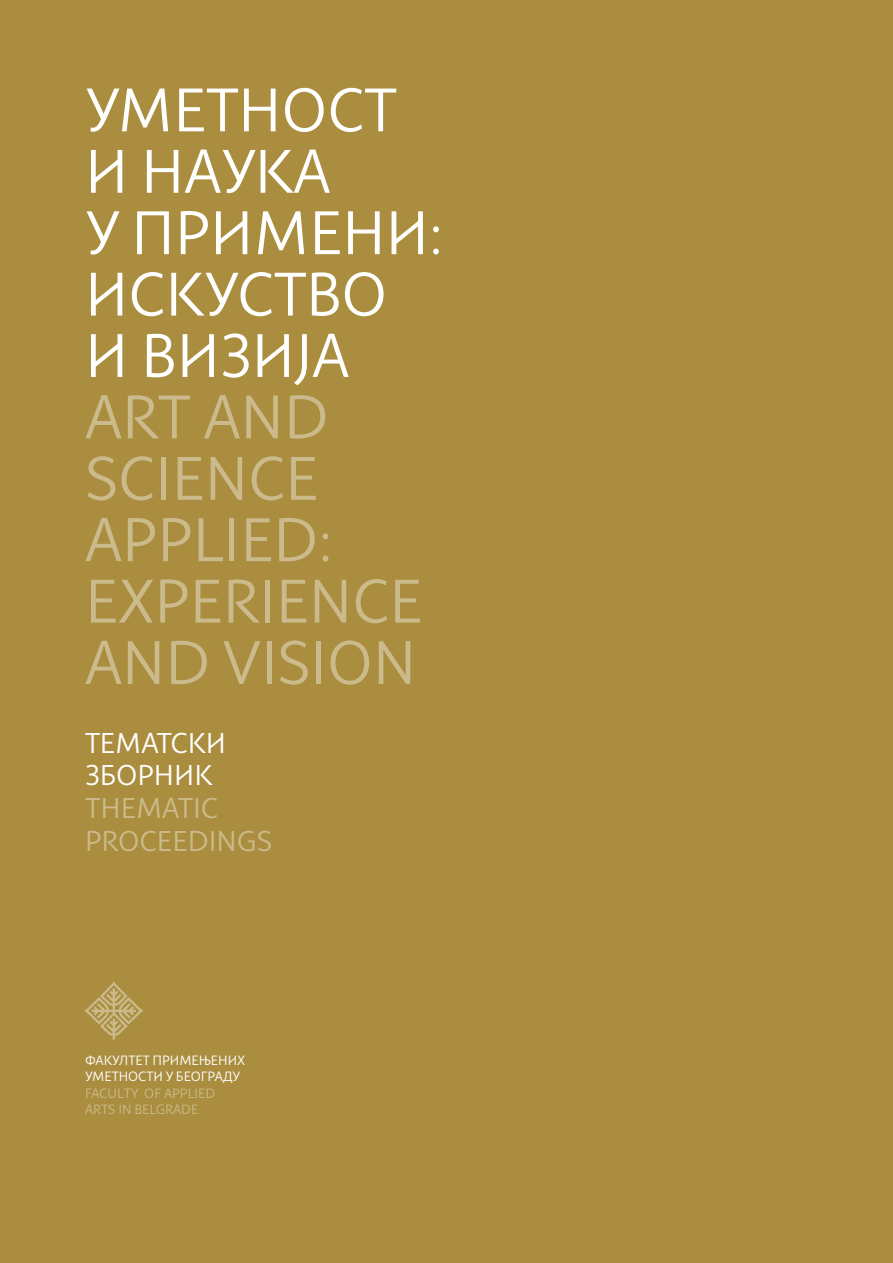
<style>
.page{position:relative;width:893px;height:1263px;background:#aa8d3e}
.page>*{position:absolute;margin:0;border:0;box-sizing:border-box;transform-origin:0 0}
.t1{font:72px "Znaci Udruzenje Izdavaca";color:#cbba8b}
.t2{font:61.35px/61.3px "Plusquam Sans LCG";color:#cbba8b}
.t3{font:61.35px/61.3px "Plusquam Sans LCG";color:#fff}
.t4{font:28.65px/32.7px "Plusquam Sans LCG";color:#cbba8b}
.t5{font:28.65px/32.7px "Plusquam Sans LCG";color:#fff}
.t6{font:13.5px/16.5px "Plusquam Sans LCG";color:#fff}
.t7{font:13.5px/16.5px "Plusquam Sans LCG";color:#cbba8b}
</style>
<div class="page">
<p class="t3" style="left:85px;top:80px;width:360px">УМЕТНОСТ<br>И НАУКА<br>У ПРИМЕНИ:<br>ИСКУСТВО<br>И ВИЗИЈА</p>
<p class="t2" style="left:85px;top:387px;width:339px">ART AND<br>SCIENCE<br>APPLIED:<br>EXPERIENCE<br>AND VISION</p>
<p class="t5" style="left:85px;top:726px;width:142px">ТЕМАТСКИ<br>ЗБОРНИК</p>
<p class="t4" style="left:85px;top:792px;width:189px">THEMATIC<br>PROCEEDINGS</p>
<p class="t1" style="left:85px;top:981px;width:59px">U</p>
<p class="t6" style="left:85px;top:1052px;width:162px">ФАКУЛТЕТ ПРИМЕЊЕНИХ<br>УМЕТНОСТИ У БЕОГРАДУ</p>
<p class="t7" style="left:85px;top:1085px;width:132px">FACULTY OF APPLIED<br>ARTS IN BELGRADE</p>
</div>
